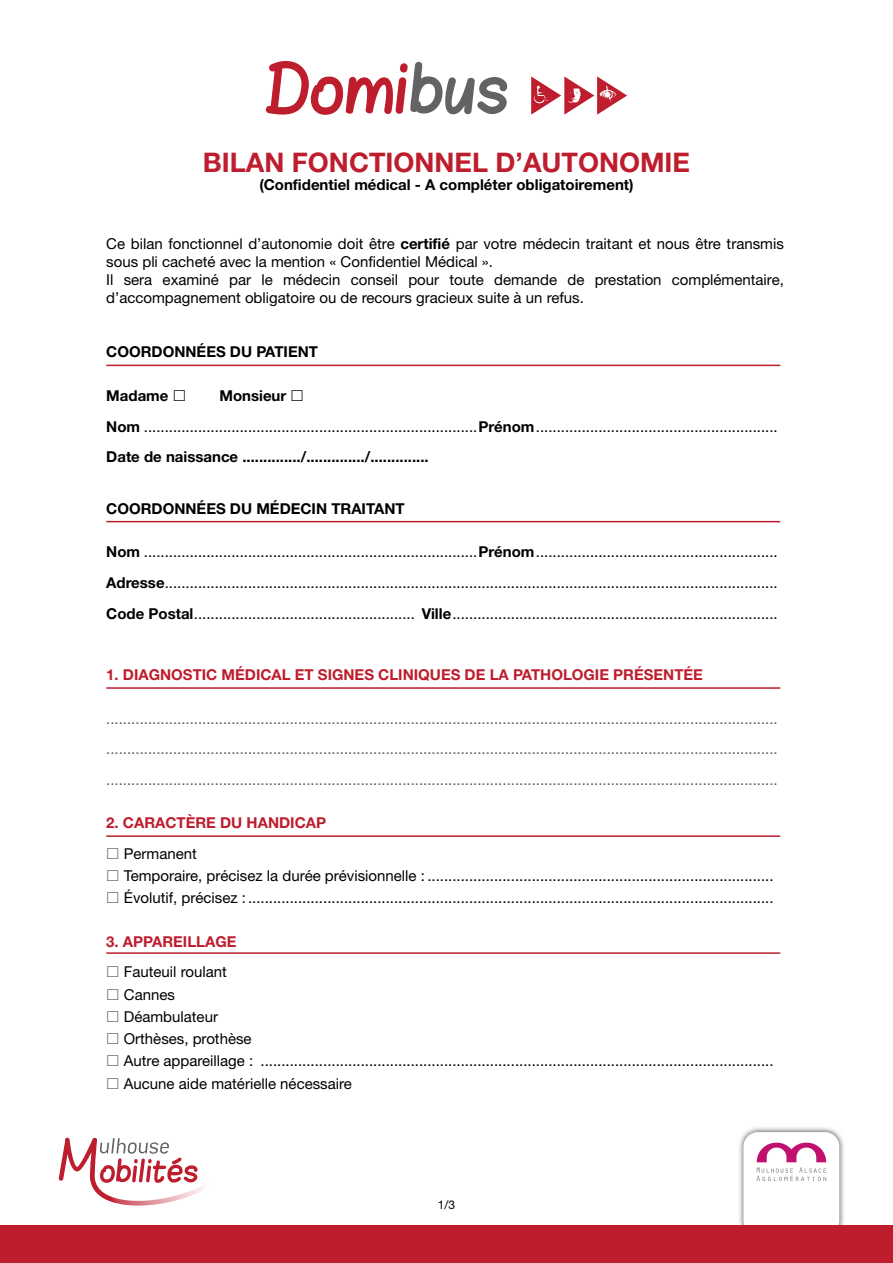
<style>
.page{position:relative;width:893px;height:1263px;background:#fff}
.page>*{position:absolute;margin:0;border:0;box-sizing:border-box;transform-origin:0 0}
.t1{font:700 27px "Helvetica Neue";color:#be1d2d}
.t2{font:15px/22.2px "Helvetica Neue";color:#000}
.t3{font:15px/30.8px "Helvetica Neue";color:#646363;text-align:justify}
.t4{font:700 15px "Helvetica Neue";color:#000}
.t5{font:700 15px "Helvetica Neue";color:#be1d2d}
.t6{font:12px "Helvetica Neue";color:#000}
.s1{font-weight:700}
</style>
<div class="page">
<svg style="left:58px;top:1137px;width:146px;height:68px"></svg>
<img style="left:735px;top:1127px;width:112px;height:99px">
<div style="left:743px;top:1132px;width:96px;height:103px;background:#fff;border-radius:15px"></div>
<svg style="left:757px;top:1142px;width:69px;height:39px"></svg>
<div style="left:0;top:1226px;width:893px;height:37px;background:#be1d2d"></div>
<svg style="left:266px;top:61px;width:241px;height:54px"></svg>
<svg style="left:531px;top:76px;width:96px;height:39px"></svg>
<hr style="left:106px;top:365px;width:674px;height:1px;background:#be1d2d">
<hr style="left:106px;top:521px;width:674px;height:1px;background:#be1d2d">
<hr style="left:106px;top:687px;width:674px;height:2px;background:#be1d2d">
<hr style="left:106px;top:835px;width:674px;height:2px;background:#be1d2d">
<hr style="left:106px;top:952px;width:674px;height:2px;background:#be1d2d">
<h1 class="t1" style="left:203px;top:146px;width:488px">BILAN FONCTIONNEL D’AUTONOMIE</h1>
<p class="t4" style="left:259px;top:175px;width:376px">(Confidentiel médical - A compléter obligatoirement)</p>
<p class="t2" style="left:106px;top:234px;width:679px;line-height:18px">Ce bilan fonctionnel d’autonomie doit être <span class="s1">certifié</span> par votre médecin traitant et nous être transmis sous pli cacheté avec la mention « Confidentiel Médical ».<br>Il sera examiné par le médecin conseil pour toute demande de prestation complémentaire, d’accompagnement obligatoire ou de recours gracieux suite à un refus.</p>
<p class="t4" style="left:106px;top:343px;width:213px">COORDONNÉES DU PATIENT</p>
<p class="t4" style="left:106px;top:386px;width:64px">Madame</p>
<p class="t2" style="left:106px;top:380px;width:673px;line-height:30.8px;text-indent:113px"><span class="s1">Monsieur<br>Nom</span> ................................................................................<span class="s1">Prénom</span>..........................................................<br><span class="s1">Date de naissance ............../............../..............</span></p>
<p class="t4" style="left:106px;top:499px;width:300px">COORDONNÉES DU MÉDECIN TRAITANT</p>
<p class="t2" style="left:106px;top:536px;width:673px;line-height:30.8px;text-align:justify"><span class="s1">Nom</span> ................................................................................<span class="s1">Prénom</span>..........................................................<br><span class="s1">Adresse</span>...................................................................................................................................................<br><span class="s1">Code Postal</span>..................................................... <span class="s1">Ville</span>..............................................................................</p>
<p class="t5" style="left:106px;top:665px;width:598px">1. DIAGNOSTIC MÉDICAL ET SIGNES CLINIQUES DE LA PATHOLOGIE PRÉSENTÉE</p>
<p class="t3" style="left:106px;top:703px;width:673px">................................................................................................................................................................. ................................................................................................................................................................. .................................................................................................................................................................</p>
<p class="t5" style="left:106px;top:814px;width:221px">2. CARACTÈRE DU HANDICAP</p>
<p class="t2" style="left:124px;top:842px;width:651px">Permanent<br>Temporaire, précisez la durée prévisionnelle : ...................................................................................<br>Évolutif, précisez :..............................................................................................................................</p>
<p class="t5" style="left:106px;top:932px;width:132px">3. APPAREILLAGE</p>
<p class="t2" style="left:124px;top:961px;width:651px">Fauteuil roulant<br>Cannes<br>Déambulateur<br>Orthèses, prothèse<br>Autre appareillage : ...........................................................................................................................<br>Aucune aide matérielle nécessaire</p>
<p class="t6" style="left:438px;top:1197px;width:19px">1/3</p>
</div>
